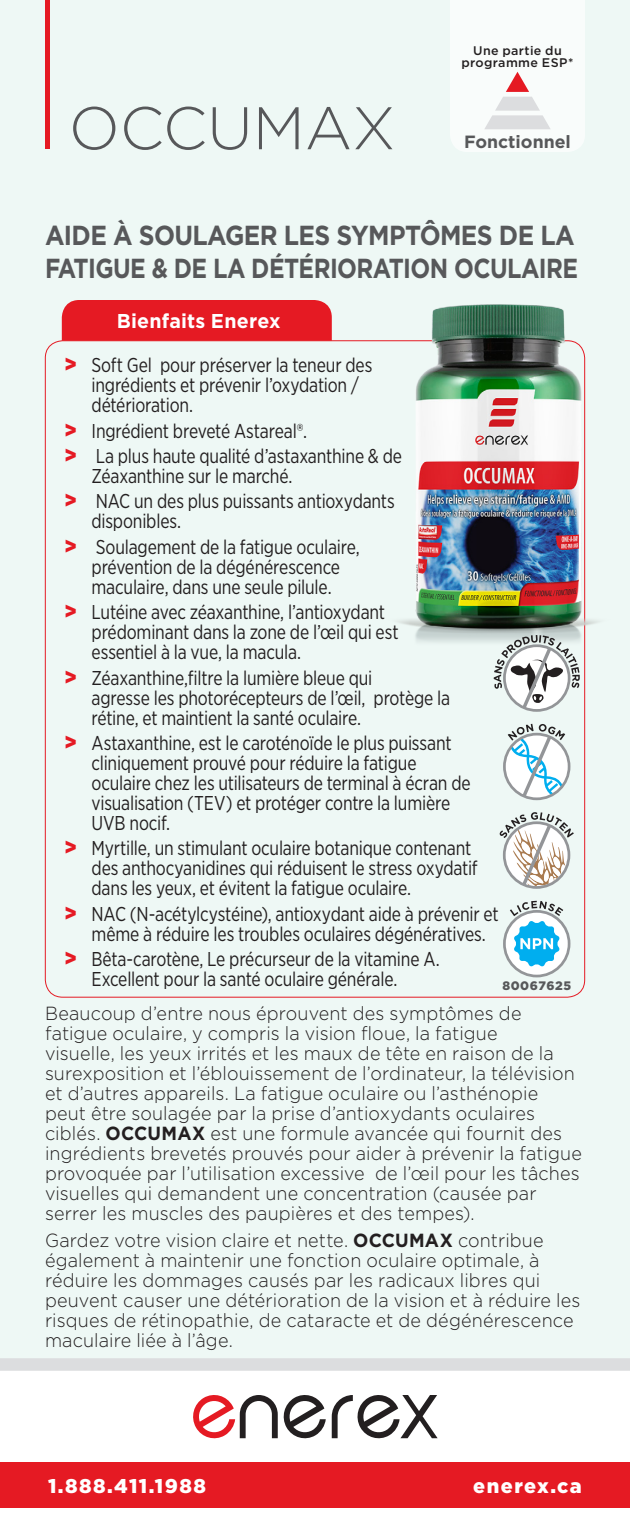
<style>
.page{position:relative;width:630px;height:1530px;background:#fff}
.page>*{position:absolute;margin:0;border:0;box-sizing:border-box;transform-origin:0 0}
.t1{font:300 60px "Gotham";color:#57585a}
.t2{font:700 27.5px/32.5px "Gotham";letter-spacing:-.025em;color:#57585a;scale:.9 1}
.t3{font:20px/20px "Gotham Narrow";letter-spacing:-.01em;color:#231f20;scale:.9 1}
.t4{font:900 20px "Gotham";letter-spacing:.075em;color:#fff}
.t5{font:700 20px "Gotham";letter-spacing:.01em;color:#fff}
.t6{font:300 19px/20px "Gotham";letter-spacing:.005em;color:#231f20;scale:.95 1}
.t7{font:700 17.75px "Gotham";color:#57585a}
.t8{font:500 12.5px/12.5px "Gotham";letter-spacing:.03em;color:#231f20;text-align:center}
.t9{font:900 12.25px "Gotham";letter-spacing:.05em;color:#57585a}
.s1{font-family:"Gotham";font-weight:900;font-size:22.5px;color:#e51a23}
.s2{font-weight:700}
</style>
<div class="page">
<div style="left:0;top:1462px;width:630px;height:46px;background:#e51a23"></div>
<div style="left:0;top:0;width:630px;height:1365px;background:#eef8f5"></div>
<div style="left:0;top:1358px;width:630px;height:13px;background:#dcdddf"></div>
<svg style="left:332px;top:1395px;width:106px;height:44px"></svg>
<svg style="left:193px;top:1395px;width:133px;height:44px"></svg>
<hr style="left:45px;top:0;width:4px;height:149px;background:#e51a23">
<img style="left:379px;top:304px;width:220px;height:371px">
<svg style="left:450px;top:0;width:135px;height:152px"></svg>
<svg style="left:494px;top:635px;width:86px;height:77px"></svg>
<svg style="left:503px;top:724px;width:67px;height:77px"></svg>
<svg style="left:503px;top:901px;width:67px;height:76px"></svg>
<svg style="left:499px;top:812px;width:75px;height:77px"></svg>
<div style="left:62px;top:300px;width:270px;height:41px;background:#e51a23"></div>
<h1 class="t1" style="left:69px;top:90px;width:328px">OCCUMAX</h1>
<p class="t8" style="left:461px;top:44px;width:113px">Une partie du programme ESP*</p>
<p class="t7" style="left:464px;top:130px;width:109px">Fonctionnel</p>
<h2 class="t2" style="left:45px;top:219px;width:594px">AIDE À SOULAGER LES SYMPTÔMES DE LA<br>FATIGUE &amp; DE LA DÉTÉRIORATION OCULAIRE</h2>
<p class="t5" style="left:117px;top:308px;width:165px">Bienfaits Enerex</p>
<p class="t3" style="left:92px;top:355px;width:314px;text-indent:-28px"><span class="s1">&gt;</span> Soft Gel pour préserver la teneur des ingrédients et prévenir l’oxydation / détérioration.</p>
<p class="t3" style="left:64px;top:417px;width:377px;line-height:25.5px"><span class="s1">&gt;</span> Ingrédient breveté Astareal®.<br><span class="s1">&gt;</span> La plus haute qualité d’astaxanthine &amp; de</p>
<p class="t3" style="left:64px;top:463px;width:369px;line-height:25.5px;text-indent:28px">Zéaxanthine sur le marché.<br><span class="s1">&gt;</span> NAC un des plus puissants antioxydants</p>
<p class="t3" style="left:64px;top:508px;width:330px;line-height:25.5px;text-indent:28px">disponibles.<br><span class="s1">&gt;</span> Soulagement de la fatigue oculaire,</p>
<p class="t3" style="left:92px;top:556px;width:278px">prévention de la dégénérescence maculaire, dans une seule pilule.</p>
<p class="t3" style="left:92px;top:602px;width:343px;text-indent:-28px"><span class="s1">&gt;</span> Lutéine avec zéaxanthine, l’antioxydant prédominant dans la zone de l’œil qui est essentiel à la vue, la macula.</p>
<p class="t3" style="left:92px;top:667px;width:400px;text-indent:-28px"><span class="s1">&gt;</span> Zéaxanthine,filtre la lumière bleue qui<br>agresse les photorécepteurs de l’œil, protège la rétine, et maintient la santé oculaire.</p>
<p class="t3" style="left:92px;top:733px;width:423px;text-indent:-28px"><span class="s1">&gt;</span> Astaxanthine, est le caroténoïde le plus puissant cliniquement prouvé pour réduire la fatigue oculaire chez les utilisateurs de terminal à écran de visualisation (TEV) et protéger contre la lumière UVB nocif.</p>
<p class="t3" style="left:92px;top:838px;width:430px;text-indent:-28px"><span class="s1">&gt;</span> Myrtille, un stimulant oculaire botanique contenant des anthocyanidines qui réduisent le stress oxydatif dans les yeux, et évitent la fatigue oculaire.</p>
<p class="t3" style="left:92px;top:903px;width:454px;text-indent:-28px"><span class="s1">&gt;</span> NAC (N-acétylcystéine), antioxydant aide à prévenir et même à réduire les troubles oculaires dégénératives.</p>
<p class="t3" style="left:92px;top:949px;width:389px;text-indent:-28px"><span class="s1">&gt;</span> Bêta-carotène, Le précurseur de la vitamine A.<br>Excellent pour la santé oculaire générale.</p>
<p class="t9" style="left:502px;top:977px;width:70px">80067625</p>
<p class="t6" style="left:45px;top:1002px;width:567px">Beaucoup d’entre nous éprouvent des symptômes de fatigue oculaire, y compris la vision floue, la fatigue<br>visuelle, les yeux irrités et les maux de tête en raison de la surexposition et l’éblouissement de l’ordinateur, la télévision et d’autres appareils. La fatigue oculaire ou l’asthénopie peut être soulagée par la prise d’antioxydants oculaires ciblés. <span class="s2">OCCUMAX</span> est une formule avancée qui fournit des ingrédients brevetés prouvés pour aider à prévenir la fatigue provoquée par l’utilisation excessive de l’œil pour les tâches visuelles qui demandent une concentration (causée par serrer les muscles des paupières et des tempes).</p>
<p class="t6" style="left:45px;top:1230px;width:565px">Gardez votre vision claire et nette. <span class="s2">OCCUMAX</span> contribue également à maintenir une fonction oculaire optimale, à réduire les dommages causés par les radicaux libres qui peuvent causer une détérioration de la vision et à réduire les risques de rétinopathie, de cataracte et de dégénérescence maculaire liée à l’âge.</p>
<p class="t4" style="left:48px;top:1472px;width:159px">1.888.411.1988</p>
<p class="t4" style="left:473px;top:1472px;width:110px">enerex.ca</p>
</div>
